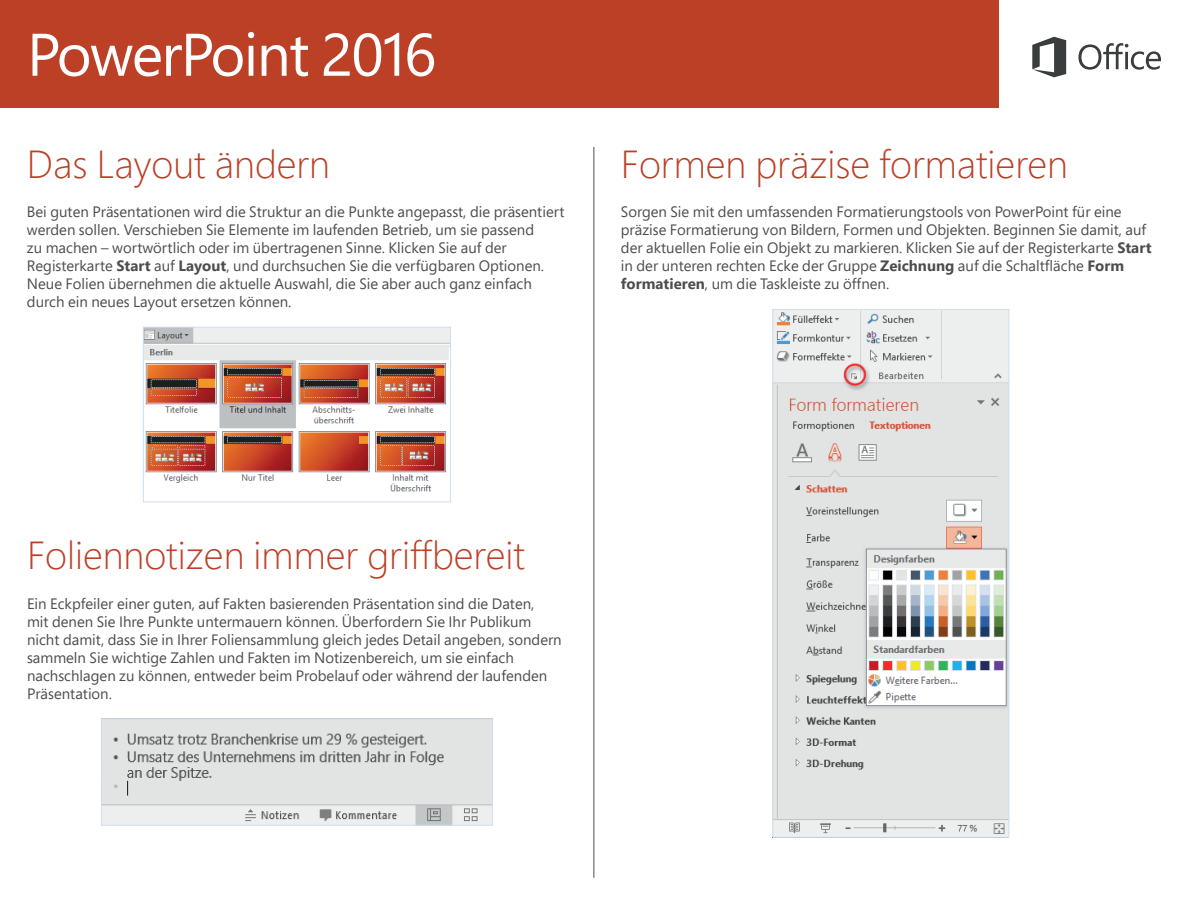
<style>
.page{position:relative;width:1188px;height:918px;background:#fff}
.page>*{position:absolute;margin:0;border:0;box-sizing:border-box;transform-origin:0 0}
.t1{font:60px "Segoe Pro";letter-spacing:-.025em;color:#fff}
.t2{font:300 39px "Segoe Pro";color:#bc4026}
.t3{font:15px/18px "Segoe Pro";color:#4c4e4e}
.s1{font-weight:700}
</style>
<div class="page">
<div style="left:0;top:0;width:999px;height:108px;background:#bc4026"></div>
<svg style="left:1078px;top:43px;width:83px;height:27px"></svg>
<svg style="left:1032px;top:37px;width:34px;height:40px"></svg>
<img style="left:145px;top:329px;width:304px;height:163px">
<div style="left:143px;top:327px;width:308px;height:175px;border:1px solid #cfdff0"></div>
<img style="left:103px;top:721px;width:388px;height:103px">
<div style="left:101px;top:719px;width:392px;height:107px;border:1px solid #cfdff0"></div>
<hr style="left:594px;top:147px;width:1px;height:731px;background:#4c4e4e">
<img style="left:775px;top:311px;width:232px;height:525px">
<div style="left:773px;top:309px;width:236px;height:529px;border:1px solid #cfdff0"></div>
<h1 class="t1" style="left:27px;top:13px;width:411px">PowerPoint 2016</h1>
<h2 class="t2" style="left:27px;top:137px;width:305px">Das Layout ändern</h2>
<p class="t3" style="left:27px;top:202px;width:539px">Bei guten Präsentationen wird die Struktur an die Punkte angepasst, die präsentiert werden sollen. Verschieben Sie Elemente im laufenden Betrieb, um sie passend<br>zu machen – wortwörtlich oder im übertragenen Sinne. Klicken Sie auf der Registerkarte <span class="s1">Start</span> auf <span class="s1">Layout</span>, und durchsuchen Sie die verfügbaren Optionen.<br>Neue Folien übernehmen die aktuelle Auswahl, die Sie aber auch ganz einfach durch ein neues Layout ersetzen können.</p>
<h2 class="t2" style="left:621px;top:137px;width:449px">Formen präzise formatieren</h2>
<p class="t3" style="left:621px;top:202px;width:532px">Sorgen Sie mit den umfassenden Formatierungstools von PowerPoint für eine präzise Formatierung von Bildern, Formen und Objekten. Beginnen Sie damit, auf der aktuellen Folie ein Objekt zu markieren. Klicken Sie auf der Registerkarte <span class="s1">Start </span>in der unteren rechten Ecke der Gruppe <span class="s1">Zeichnung</span> auf die Schaltfläche <span class="s1">Form formatieren</span>, um die Taskleiste zu öffnen.</p>
<h2 class="t2" style="left:27px;top:529px;width:500px">Foliennotizen immer griffbereit</h2>
<p class="t3" style="left:27px;top:594px;width:536px">Ein Eckpfeiler einer guten, auf Fakten basierenden Präsentation sind die Daten,<br>mit denen Sie Ihre Punkte untermauern können. Überfordern Sie Ihr Publikum nicht damit, dass Sie in Ihrer Foliensammlung gleich jedes Detail angeben, sondern sammeln Sie wichtige Zahlen und Fakten im Notizenbereich, um sie einfach nachschlagen zu können, entweder beim Probelauf oder während der laufenden Präsentation.</p>
</div>
